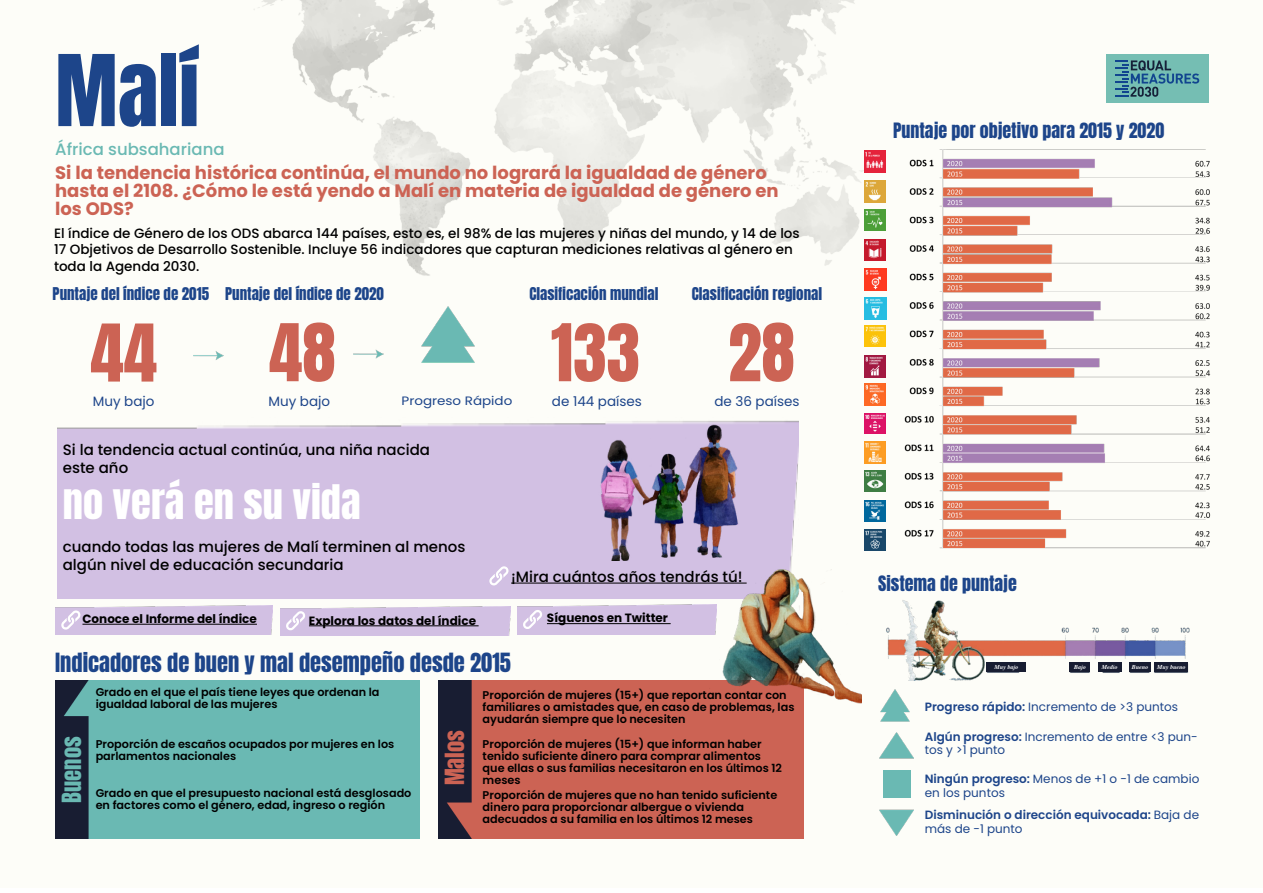
<style>
.page{position:relative;width:1263px;height:893px;background:#fff}
.page>*{position:absolute;margin:0;border:0;box-sizing:border-box;transform-origin:0 0}
.t1{font:84px "Anton";color:#1d458a}
.t2{font:67.5px "Anton";color:#cc6354}
.t3{font:40.5px "Anton";color:#fff}
.t4{font:22.5px "Anton";color:#1d458a}
.t5{font:22.5px "Anton";color:#6ab9b3}
.t6{font:22.5px "Anton";color:#cc6354}
.t7{font:700 18px/18px "Poppins";color:#cc6354}
.t8{font:18px "Anton";color:#1d458a}
.t9{font:500 16.5px "Poppins";color:#6ab9b3}
.t10{font:500 15px/18px "Poppins";color:#000}
.t11{font:15px "Anton";color:#1d458a}
.t12{font:500 13.5px/16.2px "Poppins";color:#000}
.t13{font:13.5px "Poppins";color:#1d458a}
.t14{font:12.15px "Poppins";color:#1d458a;scale:1.11 1}
.t15{font:12px/13.5px "Poppins";color:#1d458a}
.t16{font:700 12px "Poppins";color:#000}
.t17{font:600 12px/13.5px "Poppins";color:#1d458a}
.t18{font:600 11.25px/12px "Poppins";color:#000}
.t19{font:italic 700 6px "Times";color:#fff}
.s1{font-weight:600}
.s2{font-weight:400}
</style>
<div class="page">
<img style="left:55px;top:0;width:1151px;height:839px">
<div style="left:1106px;top:54px;width:103px;height:49px;background:#75beb3"></div>
<svg style="left:1115px;top:60px;width:84px;height:37px"></svg>
<img style="left:56px;top:680px;width:364px;height:159px">
<img style="left:878px;top:594px;width:328px;height:86px">
<img style="left:439px;top:680px;width:364px;height:159px">
<div style="left:57px;top:418px;width:742px;height:180px;background:#d2c0e3"></div>
<img style="left:417px;top:306px;width:61px;height:69px">
<hr style="left:511px;top:583px;width:236px;height:1px;background:#000">
<img style="left:194px;top:341px;width:29px;height:29px">
<img style="left:354px;top:339px;width:30px;height:30px">
<img style="left:56px;top:605px;width:217px;height:30px">
<hr style="left:82px;top:624px;width:175px;height:1px;background:#000">
<svg style="left:61px;top:610px;width:19px;height:20px"></svg>
<img style="left:281px;top:606px;width:229px;height:29px">
<svg style="left:286px;top:611px;width:20px;height:19px"></svg>
<div style="left:518px;top:605px;width:192px;height:29px;background:#d2c0e3"></div>
<hr style="left:547px;top:623px;width:124px;height:1px;background:#000">
<svg style="left:523px;top:610px;width:20px;height:19px"></svg>
<img style="left:533px;top:421px;width:212px;height:139px">
<img style="left:710px;top:566px;width:151px;height:147px">
<img style="left:880px;top:809px;width:33px;height:26px">
<img style="left:878px;top:690px;width:34px;height:38px">
<img style="left:883px;top:770px;width:27px;height:28px">
<img style="left:879px;top:733px;width:34px;height:26px">
<hr style="left:309px;top:625px;width:170px;height:1px;background:#000">
<div style="left:986px;top:663px;width:40px;height:9px;background:#181d32"></div>
<div style="left:1070px;top:663px;width:20px;height:9px;background:#181d32"></div>
<div style="left:1098px;top:663px;width:24px;height:9px;background:#181d32"></div>
<div style="left:1129px;top:663px;width:22px;height:9px;background:#181d32"></div>
<div style="left:1154px;top:663px;width:34px;height:9px;background:#181d32"></div>
<img style="left:899px;top:150px;width:312px;height:419px">
<svg style="left:489px;top:566px;width:20px;height:19px"></svg>
<img style="left:864px;top:150px;width:22px;height:22px">
<img style="left:864px;top:180px;width:22px;height:22px">
<img style="left:864px;top:209px;width:22px;height:22px">
<img style="left:864px;top:239px;width:22px;height:22px">
<img style="left:865px;top:269px;width:21px;height:21px">
<img style="left:865px;top:298px;width:21px;height:21px">
<img style="left:864px;top:325px;width:21px;height:21px">
<img style="left:864px;top:356px;width:22px;height:21px">
<img style="left:864px;top:383px;width:22px;height:22px">
<img style="left:864px;top:413px;width:22px;height:20px">
<img style="left:864px;top:442px;width:22px;height:21px">
<img style="left:864px;top:470px;width:21px;height:21px">
<img style="left:864px;top:501px;width:21px;height:21px">
<img style="left:864px;top:529px;width:21px;height:22px">
<h1 class="t1" style="left:55px;top:48px;width:145px">Malí</h1>
<h3 class="t9" style="left:55px;top:139px;width:171px">África subsahariana</h3>
<h3 class="t7" style="left:55px;top:163px;width:725px">Si la tendencia histórica continúa, el mundo no logrará la igualdad de género hasta el 2108. ¿Cómo le está yendo a Malí en materia de igualdad de género en los ODS?</h3>
<p class="t12" style="left:54px;top:225px;width:747px">El índice de Género de los ODS abarca 144 países, esto es, el 98% de las mujeres y niñas del mundo, y 14 de los<br>17 Objetivos de Desarrollo Sostenible. Incluye 56 indicadores que capturan mediciones relativas al género en toda la Agenda 2030.</p>
<h3 class="t11" style="left:53px;top:286px;width:158px">Puntaje del índice de 2015</h3>
<h3 class="t11" style="left:225px;top:286px;width:160px">Puntaje del índice de 2020</h3>
<h3 class="t11" style="left:529px;top:286px;width:131px">Clasificación mundial</h3>
<h3 class="t11" style="left:692px;top:286px;width:132px">Clasificación regional</h3>
<h2 class="t2" style="left:90px;top:319px;width:68px">44</h2>
<h2 class="t2" style="left:269px;top:318px;width:68px">48</h2>
<h2 class="t2" style="left:551px;top:318px;width:91px">133</h2>
<h2 class="t2" style="left:728px;top:318px;width:68px">28</h2>
<p class="t13" style="left:93px;top:393px;width:63px">Muy bajo</p>
<p class="t13" style="left:268px;top:393px;width:63px">Muy bajo</p>
<p class="t14" style="left:401px;top:393px;width:101px">Progreso Rápido</p>
<p class="t13" style="left:552px;top:393px;width:92px">de 144 países</p>
<p class="t13" style="left:714px;top:394px;width:87px">de 36 países</p>
<h3 class="t10" style="left:63px;top:441px;width:369px">Si la tendencia actual continúa, una niña nacida este año</h3>
<h3 class="t3" style="left:63px;top:481px;width:299px">no verá en su vida</h3>
<h3 class="t10" style="left:63px;top:538px;width:404px">cuando todas las mujeres de Malí terminen al menos algún nivel de educación secundaria</h3>
<h3 class="t10" style="left:511px;top:567px;width:233px">¡Mira cuántos años tendrás tú!</h3>
<p class="t16" style="left:82px;top:612px;width:176px">Conoce el Informe del índice</p>
<p class="t16" style="left:547px;top:611px;width:123px">Síguenos en Twitter</p>
<p class="t16" style="left:309px;top:613px;width:169px">Explora los datos del índice</p>
<h3 class="t4" style="left:55px;top:651px;width:457px">Indicadores de buen y mal desempeño desde 2015</h3>
<h3 class="t5" style="left:60px;top:802px;width:68px;rotate:-90deg">Buenos</h3>
<p class="t18" style="left:96px;top:686px;width:285px">Grado en el que el país tiene leyes que ordenan la igualdad laboral de las mujeres</p>
<p class="t18" style="left:483px;top:689px;width:313px">Proporción de mujeres (15+) que reportan contar con familiares o amistades que, en caso de problemas, las ayudarán siempre que lo necesiten</p>
<p class="t18" style="left:96px;top:738px;width:300px">Proporción de escaños ocupados por mujeres en los parlamentos nacionales</p>
<p class="t18" style="left:483px;top:738px;width:301px">Proporción de mujeres (15+) que informan haber tenido suficiente dinero para comprar alimentos que ellas o sus familias necesitaron en los últimos 12 meses</p>
<p class="t18" style="left:96px;top:787px;width:317px">Grado en que el presupuesto nacional está desglosado en factores como el género, edad, ingreso o región</p>
<p class="t18" style="left:483px;top:789px;width:296px">Proporción de mujeres que no han tenido suficiente dinero para proporcionar albergue o vivienda adecuados a su familia en los últimos 12 meses</p>
<h3 class="t6" style="left:443px;top:785px;width:57px;rotate:-90deg">Malos</h3>
<h3 class="t8" style="left:893px;top:121px;width:273px">Puntaje por objetivo para 2015 y 2020</h3>
<h3 class="t8" style="left:878px;top:575px;width:140px">Sistema de puntaje</h3>
<p class="t19" style="left:994px;top:661px;width:25px">Muy bajo</p>
<p class="t19" style="left:1074px;top:661px;width:13px">Bajo</p>
<p class="t19" style="left:1102px;top:661px;width:17px">Medio</p>
<p class="t19" style="left:1132px;top:661px;width:18px">Bueno</p>
<p class="t19" style="left:1157px;top:661px;width:30px">Muy bueno</p>
<p class="t15" style="left:925px;top:700px;width:255px"><span class="s1">Progreso rápido:</span> Incremento de &gt;3 puntos</p>
<p class="t15" style="left:925px;top:730px;width:274px"><span class="s1">Algún progreso:</span> Incremento de entre &lt;3 pun&shy;tos y &gt;1 punto</p>
<p class="t15" style="left:925px;top:772px;width:276px"><span class="s1">Ningún progreso:</span> Menos de +1 o -1 de cambio en los puntos</p>
<p class="t17" style="left:925px;top:808px;width:276px">Disminución o dirección equivocada: <span class="s2">Baja de más de -1 punto</span></p>
</div>
